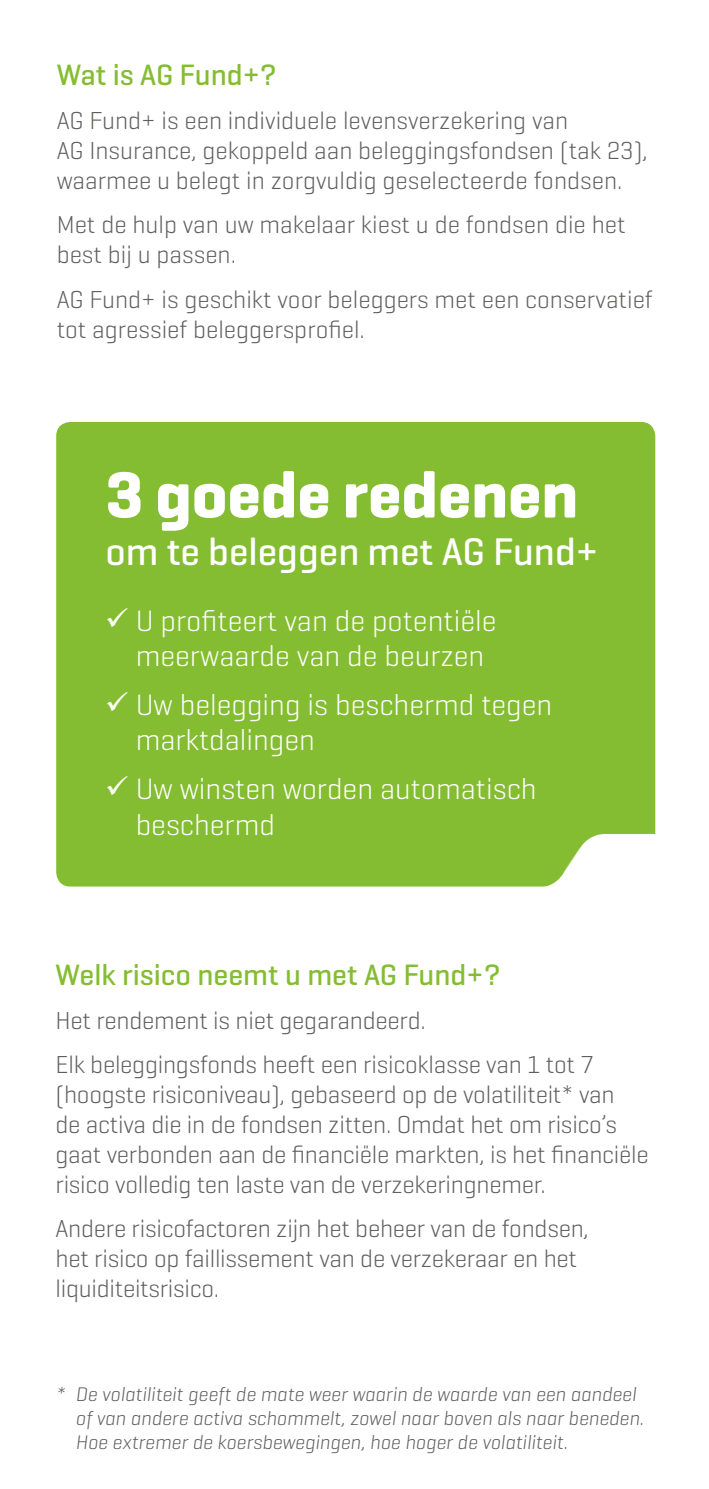
<style>
.page{position:relative;width:709px;height:1489px;background:#fff}
.page>*{position:absolute;margin:0;border:0;box-sizing:border-box;transform-origin:0 0}
.t1{font:700 66.5px "Geogrotesque";color:#fff}
.t2{font:500 39.25px "Geogrotesque";color:#fff}
.t3{font:300 30px/35px "Geogrotesque";color:#fff}
.t4{font:500 30px "Geogrotesque";color:#85bd32}
.t5{font:300 25px/30px "Geogrotesque";letter-spacing:-.01em;color:#5f5f5e}
.t6{font:italic 300 20px/24px "Geogrotesque";color:#5f5f5e}
</style>
<div class="page">
<div style="left:56px;top:422px;width:599px;height:464px;background:#85bd32;border-radius:14px"></div>
<svg style="left:152px;top:834px;width:503px;height:53px"></svg>
<p class="t4" style="left:57px;top:56px;width:222px">Wat is AG Fund+?</p>
<p class="t5" style="left:57px;top:105px;width:592px">AG Fund+ is een individuele levensverzekering van<br>AG Insurance, gekoppeld aan beleggingsfondsen (tak 23), waarmee u belegt in zorgvuldig geselecteerde fondsen.</p>
<p class="t5" style="left:57px;top:209px;width:570px">Met de hulp van uw makelaar kiest u de fondsen die het best bij u passen.</p>
<p class="t5" style="left:57px;top:283px;width:597px">AG Fund+ is geschikt voor beleggers met een conservatief tot agressief beleggersprofiel.</p>
<h1 class="t1" style="left:105px;top:453px;width:474px">3 goede redenen</h1>
<h2 class="t2" style="left:105px;top:526px;width:494px">om te beleggen met AG Fund+</h2>
<p class="t3" style="left:136px;top:602px;width:362px;text-indent:-31px">✓ U profiteert van de potentiële meerwaarde van de beurzen</p>
<p class="t3" style="left:136px;top:686px;width:418px;text-indent:-31px">✓ Uw belegging is beschermd tegen marktdalingen</p>
<p class="t3" style="left:136px;top:770px;width:402px;text-indent:-31px">✓ Uw winsten worden automatisch beschermd</p>
<p class="t4" style="left:55px;top:955px;width:446px">Welk risico neemt u met AG Fund+?</p>
<p class="t5" style="left:55px;top:997px;width:540px;line-height:44.2px">Het rendement is niet gegarandeerd.<br>Elk beleggingsfonds heeft een risicoklasse van 1 tot 7</p>
<p class="t5" style="left:55px;top:1078px;width:594px">(hoogste risiconiveau), gebaseerd op de volatiliteit* van<br>de activa die in de fondsen zitten. Omdat het om risico’s gaat verbonden aan de financiële markten, is het financiële risico volledig ten laste van de verzekeringnemer.</p>
<p class="t5" style="left:55px;top:1212px;width:535px">Andere risicofactoren zijn het beheer van de fondsen, het risico op faillissement van de verzekeraar en het liquiditeitsrisico.</p>
<p class="t6" style="left:75px;top:1381px;width:570px;text-indent:-20px">* De volatiliteit geeft de mate weer waarin de waarde van een aandeel of van andere activa schommelt, zowel naar boven als naar beneden.<br>Hoe extremer de koersbewegingen, hoe hoger de volatiliteit.</p>
</div>
